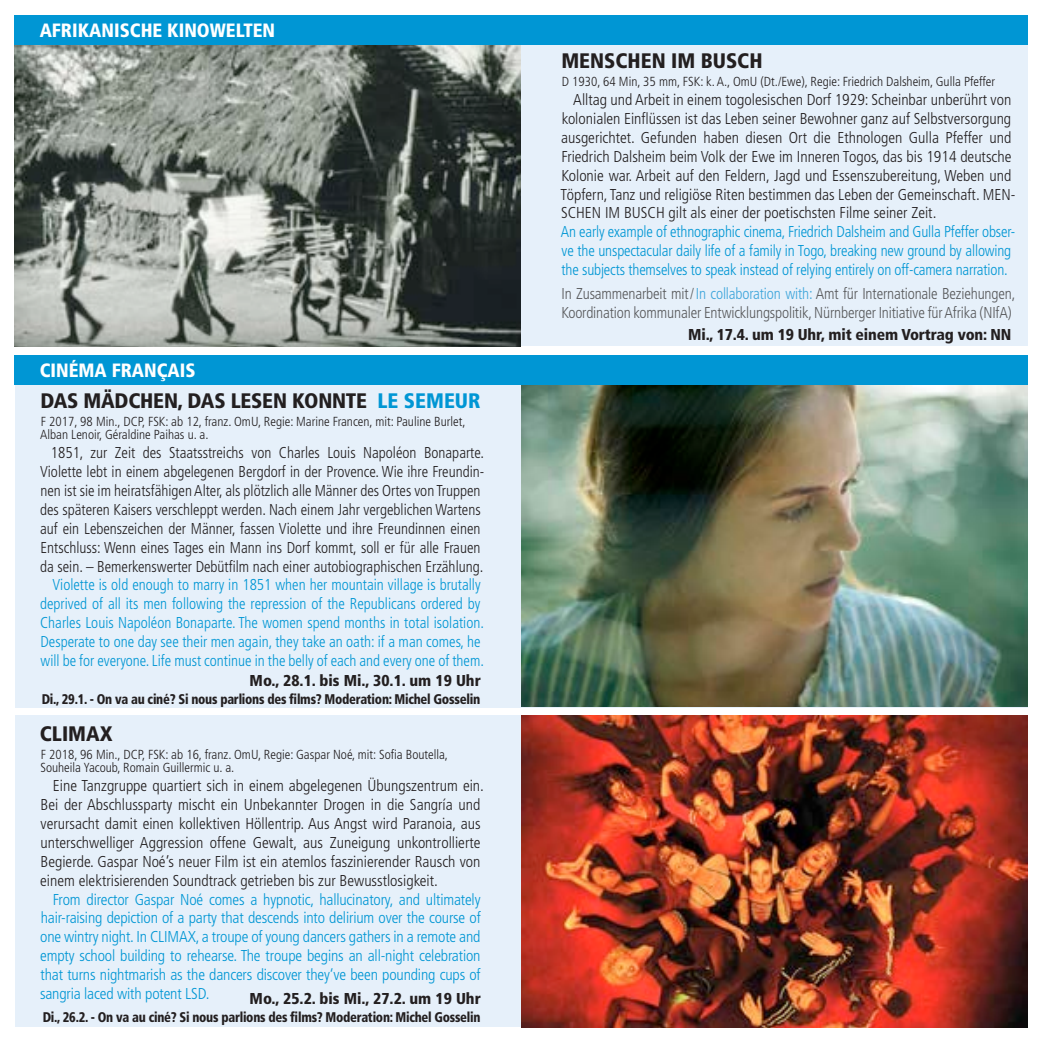
<style>
.page{position:relative;width:1042px;height:1042px;background:#fff}
.page>*{position:absolute;margin:0;border:0;box-sizing:border-box;transform-origin:0 0}
.t1{font:900 condensed 21px "Frutiger LT Std";color:#231f20}
.t2{font:900 condensed 19.25px "Frutiger LT Std";color:#fff}
.t3{font:300 condensed 15.75px/18.9px "Frutiger LT Std";color:#231f20}
.t4{font:300 condensed 15.75px/18.9px "Frutiger LT Std";color:#0096d4;scale:.96 1}
.t5{font:300 condensed 15.75px/18.9px "Frutiger LT Std";color:#231f20;scale:.96 1}
.t6{font:300 condensed 15.75px/18.9px "Frutiger LT Std";color:#0096d4;text-align:justify}
.t7{font:300 condensed 15.75px/18.9px "Frutiger LT Std";letter-spacing:-.01em;color:#58595b}
.t8{font:900 condensed 15.75px "Frutiger LT Std";letter-spacing:-.01em;color:#231f20}
.t9{font:900 condensed 14px "Frutiger LT Std";letter-spacing:-.02em;color:#231f20;scale:.91 1}
.t10{font:300 condensed 13.12px/13.1px "Frutiger LT Std";color:#231f20}
.s1{color:#0096d4}
.s2{color:#3da5db}
</style>
<div class="page">
<div style="left:15px;top:45px;width:1012px;height:301px;background:#e6f0fa"></div>
<div style="left:15px;top:385px;width:1012px;height:322px;background:#e6f0fa"></div>
<div style="left:15px;top:716px;width:1012px;height:311px;background:#e6f0fa"></div>
<img style="left:15px;top:45px;width:506px;height:301px">
<img style="left:521px;top:385px;width:506px;height:321px">
<div style="left:15px;top:15px;width:506px;height:30px;background:#0096d4"></div>
<div style="left:15px;top:355px;width:506px;height:30px;background:#0096d4"></div>
<div style="left:521px;top:15px;width:506px;height:30px;background:#0096d4"></div>
<div style="left:521px;top:355px;width:506px;height:30px;background:#0096d4"></div>
<img style="left:521px;top:715px;width:506px;height:312px">
<p class="t2" style="left:40px;top:19px;width:139px">Afrikanische Kino</p>
<p class="t2" style="left:210px;top:19px;width:27px">welten</p>
<p class="t2" style="left:40px;top:359px;width:157px">Cin éma FraNçais</p>
<h1 class="t1" style="left:40px;top:388px;width:442px">DAS MÄDCHEN, DAS LESEN KONNTE <span class="s1">LE SEMEUR</span></h1>
<p class="t10" style="left:40px;top:415px;width:427px">F 2017, 98 Min., DCP, FSK: ab 12, franz. OmU, Regie: Marine Francen, mit: Pauline Burlet,<br>Alban Lenoir, Géraldine Paihas u. a.</p>
<p class="t5" style="left:40px;top:443px;width:464px;text-indent:11px">1851, zur Zeit des Staatsstreichs von Charles Louis Napoléon Bonaparte.<br>Violette lebt in einem abgelegenen Bergdorf in der Provence. Wie ihre Freundin&shy;nen ist sie im heiratsfähigen Alter, als plötzlich alle Männer des Ortes von Truppen des späteren Kaisers verschleppt werden. Nach einem Jahr vergeblichen Wartens auf ein Lebenszeichen der Männer, fassen Violette und ihre Freundinnen einen Entschluss: Wenn eines Tages ein Mann ins Dorf kommt, soll er für alle Frauen da sein. – Bemerkenswerter Debütfilm nach einer autobiographischen Erzählung.</p>
<p class="t4" style="left:40px;top:576px;width:464px;text-align:center">Violette is old enough to marry in 1851 when her mountain village is brutally deprived of all its men following the repression of the Republicans ordered by Charles Louis Napoléon Bonaparte. The women spend months in total isolation.<br>Desperate to one day see their men again, they take an oath: if a man comes, he will be for everyone. Life must continue in the belly of each and every one of them.</p>
<p class="t8" style="left:250px;top:671px;width:233px">Mo., 28.1. bis Mi., 30.1. um 19 Uhr</p>
<p class="t9" style="left:42px;top:691px;width:484px">Di., 29.1. - On va au ciné? Si nous parlions des films? Moderation: Michel Gosselin</p>
<h1 class="t1" style="left:40px;top:721px;width:74px">CLIMAX</h1>
<p class="t10" style="left:40px;top:748px;width:409px">F 2018, 96 Min., DCP, FSK: ab 16, franz. OmU, Regie: Gaspar Noé, mit: Sofia Boutella,<br>Souheila Yacoub, Romain Guillermic u. a.</p>
<p class="t3" style="left:40px;top:776px;width:445px;text-indent:13px">Eine Tanzgruppe quartiert sich in einem abgelegenen Übungszentrum ein.<br>Bei der Abschlussparty mischt ein Unbekannter Drogen in die Sangría und verursacht damit einen kollektiven Höllentrip. Aus Angst wird Paranoia, aus unterschwelliger Aggression offene Gewalt, aus Zuneigung unkontrollierte Begierde. Gaspar Noé’s neuer Film ist ein atemlos faszinierender Rausch von einem elektrisierenden Soundtrack getrieben bis zur Bewusstlosigkeit.</p>
<p class="t6" style="left:40px;top:890px;width:442px;text-indent:13px">From director Gaspar Noé comes a hypnotic, hallucinatory, and ultimately hair-raising depiction of a party that descends into delirium over the course of one wintry night. In CLIMAX, a troupe of young dancers gathers in a remote and empty school building to rehearse. The troupe begins an all-night celebration that turns nightmarish as the dancers discover they‘ve been pounding cups of sangria laced with potent LSD.</p>
<p class="t8" style="left:250px;top:989px;width:233px">Mo., 25.2. bis Mi., 27.2. um 19 Uhr</p>
<p class="t9" style="left:43px;top:1008px;width:482px">Di., 26.2. - On va au ciné? Si nous parlions des films? Moderation: Michel Gosselin</p>
<h1 class="t1" style="left:561px;top:48px;width:195px">MENSCHEN IM BUSCH</h1>
<p class="t10" style="left:562px;top:75px;width:435px">D 1930, 64 Min, 35 mm, FSK: k. A., OmU (Dt./Ewe), Regie: Friedrich Dalsheim, Gulla Pfeffer</p>
<p class="t3" style="left:560px;top:90px;width:456px;text-indent:13px">Alltag und Arbeit in einem togolesischen Dorf 1929: Scheinbar unberührt von kolonialen Einflüssen ist das Leben seiner Bewohner ganz auf Selbstversorgung ausgerichtet. Gefunden haben diesen Ort die Ethnologen Gulla Pfeffer und Friedrich Dalsheim beim Volk der Ewe im Inneren Togos, das bis 1914 deutsche Kolonie war. Arbeit auf den Feldern, Jagd und Essenszubereitung, Weben und Töpfern, Tanz und religiöse Riten bestimmen das Leben der Gemeinschaft. MEN-SCHEN IM BUSCH gilt als einer der poetischsten Filme seiner Zeit.</p>
<p class="t4" style="left:561px;top:223px;width:475px">An early example of ethnographic cinema, Friedrich Dalsheim and Gulla Pfeffer obser&shy;ve the unspectacular daily life of a family in Togo, breaking new ground by allowing the subjects themselves to speak instead of relying entirely on off-camera narration.</p>
<p class="t7" style="left:561px;top:284px;width:455px">In Zusammenarbeit mit/<span class="s2">In collaboration with:</span> Amt für Internationale Beziehungen,<br>Koordination kommunaler Entwicklungspolitik, Nürnberger Initiative für Afrika (NIfA)</p>
<p class="t8" style="left:688px;top:325px;width:325px">Mi., 17.4. um 19 Uhr, mit einem Vortrag von: NN</p>
</div>
